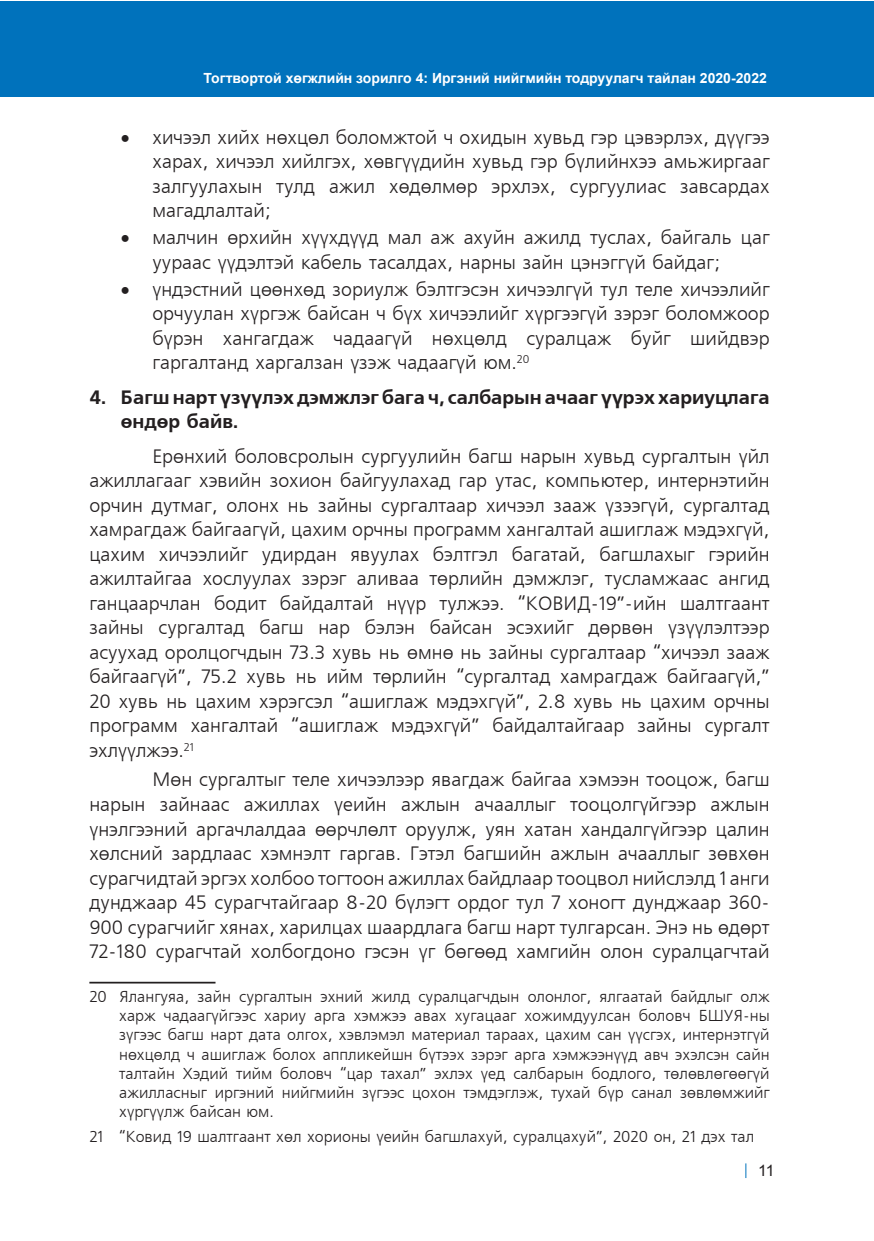
<style>
.page{position:relative;width:874px;height:1241px;background:#fff}
.page>*{position:absolute;margin:0;border:0;box-sizing:border-box;transform-origin:0 0}
.t1{font:19.25px/24.5px "Mogul Freeset";color:#231f20;text-align:justify}
.t2{font:700 19.25px/24.5px "Mogul Freeset";color:#231f20}
.t3{font:15.75px/19.2px "Mogul Freeset";color:#231f20;text-align:justify}
.t4{font:15.75px "Mogul Arial";color:#231f20}
.t5{font:700 14px "Mogul Arial";color:#fff}
</style>
<div class="page">
<svg style="left:745px;top:1163px;width:1px;height:14px"></svg>
<div style="left:0;top:1px;width:873px;height:96px;background:#0072bc"></div>
<hr style="left:89px;top:981px;width:126px;height:2px;background:#231f20">
<p class="t5" style="left:203px;top:70px;width:564px">Тогтвортой хөгжлийн зорилго 4: Иргэний нийгмийн тодруулагч тайлан 2020-2022</p>
<p class="t1" style="left:152px;top:126px;width:618px;text-indent:-32px">• хичээл хийх нөхцөл боломжтой ч охидын хувьд гэр цэвэрлэх, дүүгээ харах, хичээл хийлгэх, хөвгүүдийн хувьд гэр бүлийнхээ амьжиргааг залгуулахын тулд ажил хөдөлмөр эрхлэх, сургуулиас завсардах магадлалтай;</p>
<p class="t1" style="left:152px;top:227px;width:618px;text-indent:-32px">• малчин өрхийн хүүхдүүд мал аж ахуйн ажилд туслах, байгаль цаг уураас үүдэлтэй кабель тасалдах, нарны зайн цэнэггүй байдаг;</p>
<p class="t1" style="left:152px;top:278px;width:618px;text-indent:-32px">• үндэстний цөөнхөд зориулж бэлтгэсэн хичээлгүй тул теле хичээлийг орчуулан хүргэж байсан ч бүх хичээлийг хүргээгүй зэрэг боломжоор бүрэн хангагдаж чадаагүй нөхцөлд суралцаж буйг шийдвэр гаргалтанд харгалзан үзэж чадаагүй юм.<sup>20</sup></p>
<p class="t2" style="left:121px;top:386px;width:650px;text-indent:-31px">4. Багш нарт үзүүлэх дэмжлэг бага ч, салбарын ачааг үүрэх хариуцлага өндөр байв.</p>
<p class="t1" style="left:89px;top:445px;width:681px;text-indent:63px">Ерөнхий боловсролын сургуулийн багш нарын хувьд сургалтын үйл ажиллагааг хэвийн зохион байгуулахад гар утас, компьютер, интернэтийн орчин дутмаг, олонх нь зайны сургалтаар хичээл зааж үзээгүй, сургалтад хамрагдаж байгаагүй, цахим орчны программ хангалтай ашиглаж мэдэхгүй, цахим хичээлийг удирдан явуулах бэлтгэл багатай, багшлахыг гэрийн ажилтайгаа хослуулах зэрэг аливаа төрлийн дэмжлэг, тусламжаас ангид ганцаарчлан бодит байдалтай нүүр тулжээ. “КОВИД-19”-ийн шалтгаант зайны сургалтад багш нар бэлэн байсан эсэхийг дөрвөн үзүүлэлтээр асуухад оролцогчдын 73.3 хувь нь өмнө нь зайны сургалтаар “хичээл зааж байгаагүй”, 75.2 хувь нь ийм төрлийн “сургалтад хамрагдаж байгаагүй,” 20 хувь нь цахим хэрэгсэл “ашиглаж мэдэхгүй”, 2.8 хувь нь цахим орчны программ хангалтай “ашиглаж мэдэхгүй” байдалтайгаар зайны сургалт эхлүүлжээ.<sup>21</sup></p>
<p class="t1" style="left:89px;top:769px;width:681px;text-indent:63px">Мөн сургалтыг теле хичээлээр явагдаж байгаа хэмээн тооцож, багш нарын зайнаас ажиллах үеийн ажлын ачааллыг тооцолгүйгээр ажлын үнэлгээний аргачлалдаа өөрчлөлт оруулж, уян хатан хандалгүйгээр цалин хөлсний зардлаас хэмнэлт гаргав. Гэтэл багшийн ажлын ачааллыг зөвхөн сурагчидтай эргэх холбоо тогтоон ажиллах байдлаар тооцвол нийслэлд 1 анги дунджаар 45 сурагчтайгаар 8-20 бүлэгт ордог тул 7 хоногт дунджаар 360- 900 сурагчийг хянах, харилцах шаардлага багш нарт тулгарсан. Энэ нь өдөрт 72-180 сурагчтай холбогдоно гэсэн үг бөгөөд хамгийн олон суралцагчтай</p>
<p class="t3" style="left:119px;top:987px;width:651px;text-indent:-30px">20 Ялангуяа, зайн сургалтын эхний жилд суралцагчдын олонлог, ялгаатай байдлыг олж харж чадаагүйгээс хариу арга хэмжээ авах хугацааг хожимдуулсан боловч БШУЯ-ны зүгээс багш нарт дата олгох, хэвлэмэл материал тараах, цахим сан үүсгэх, интернэтгүй нөхцөлд ч ашиглаж болох аппликейшн бүтээх зэрэг арга хэмжээнүүд авч эхэлсэн сайн талтайн Хэдий тийм боловч “цар тахал” эхлэх үед салбарын бодлого, төлөвлөгөөгүй ажилласныг иргэний нийгмийн зүгээс цохон тэмдэглэж, тухай бүр санал зөвлөмжийг хүргүүлж байсан юм.</p>
<p class="t3" style="left:89px;top:1127px;width:666px">21 “Ковид 19 шалтгаант хөл хорионы үеийн багшлахуй, суралцахуй”, 2020 он, 21 дэх тал</p>
<p class="t4" style="left:758px;top:1161px;width:18px">11</p>
</div>
